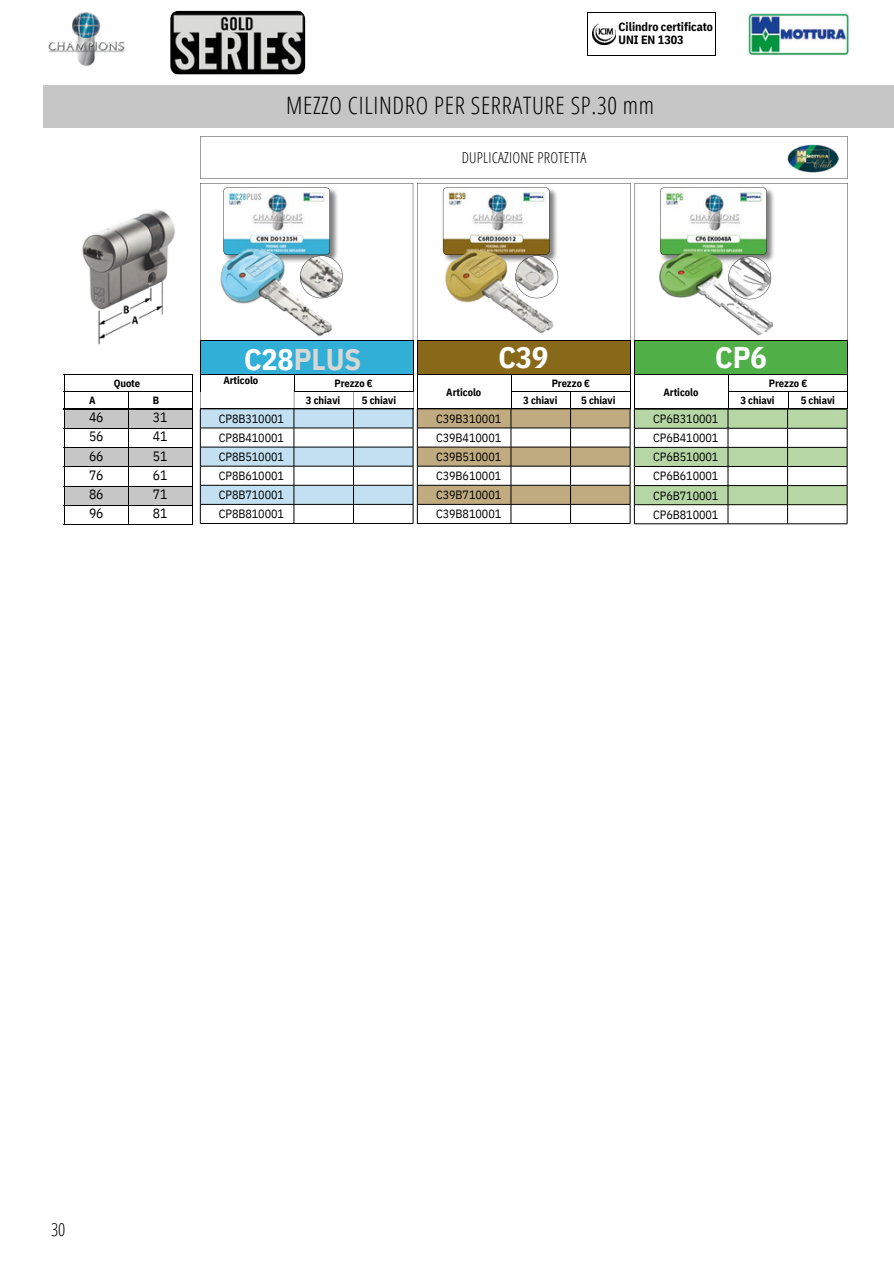
<style>
.page{position:relative;width:894px;height:1264px;background:#fff}
.page>*{position:absolute;margin:0;border:0;box-sizing:border-box;transform-origin:0 0}
.t1{font:700 30px "IBM Plex Sans Cond";letter-spacing:-.005em;color:#d7d7d4}
.t2{font:700 30px "IBM Plex Sans Cond";letter-spacing:-.005em;color:#fff}
.t3{font:300 24px "Open Sans Condensed";letter-spacing:.03em;color:#000}
.t4{font:300 18px "Open Sans Condensed";color:#000}
.t5{font:300 15px "Open Sans Condensed";letter-spacing:.01em;color:#000}
.t6{font:13.5px/19.2px "IBM Plex Sans Cond";letter-spacing:-.005em;color:#000;text-align:justify}
.t7{font:12px/19.2px "IBM Plex Sans Cond";letter-spacing:-.005em;color:#000;text-align:justify}
.t8{font:700 12px/12.5px "IBM Plex Sans Cond";letter-spacing:-.005em;color:#000}
.t9{font:700 10.5px "IBM Plex Sans Cond";letter-spacing:-.005em;color:#000}
.s1{color:#fff}
</style>
<div class="page">
<hr style="left:587px;top:13px;width:129px;height:1px;background:#000">
<hr style="left:587px;top:13px;width:1px;height:42px;background:#000">
<hr style="left:715px;top:13px;width:1px;height:42px;background:#000">
<hr style="left:587px;top:55px;width:129px;height:1px;background:#000">
<img style="left:592px;top:23px;width:23px;height:22px">
<img style="left:48px;top:12px;width:77px;height:54px">
<img style="left:748px;top:13px;width:100px;height:42px">
<hr style="left:64px;top:524px;width:64px;height:1px;background:#000">
<hr style="left:128px;top:524px;width:64px;height:1px;background:#000">
<div style="left:43px;top:85px;width:850px;height:43px;background:#c6c6c6"></div>
<hr style="left:200px;top:523px;width:94px;height:1px;background:#000">
<hr style="left:294px;top:523px;width:59px;height:1px;background:#000">
<hr style="left:353px;top:523px;width:60px;height:1px;background:#000">
<hr style="left:634px;top:523px;width:93px;height:1px;background:#000">
<hr style="left:727px;top:523px;width:60px;height:1px;background:#000">
<hr style="left:787px;top:523px;width:60px;height:1px;background:#000">
<hr style="left:417px;top:523px;width:94px;height:1px;background:#000">
<hr style="left:511px;top:523px;width:59px;height:1px;background:#000">
<hr style="left:570px;top:523px;width:60px;height:1px;background:#000">
<img style="left:82px;top:209px;width:93px;height:136px">
<hr style="left:64px;top:374px;width:64px;height:1px;background:#000">
<hr style="left:128px;top:374px;width:64px;height:1px;background:#000">
<svg style="left:64px;top:375px;width:129px;height:149px"></svg>
<hr style="left:64px;top:409px;width:64px;height:1px;background:#000">
<hr style="left:128px;top:409px;width:64px;height:1px;background:#000">
<div style="left:200px;top:340px;width:213px;height:34px;background:#32afd7"></div>
<hr style="left:413px;top:341px;width:1px;height:33px;background:#000">
<hr style="left:200px;top:340px;width:94px;height:1px;background:#000">
<hr style="left:200px;top:341px;width:1px;height:33px;background:#000">
<hr style="left:294px;top:340px;width:59px;height:1px;background:#000">
<hr style="left:353px;top:340px;width:60px;height:1px;background:#000">
<hr style="left:200px;top:374px;width:94px;height:1px;background:#000">
<hr style="left:294px;top:374px;width:59px;height:1px;background:#000">
<hr style="left:353px;top:374px;width:60px;height:1px;background:#000">
<svg style="left:200px;top:136px;width:647px;height:204px"></svg>
<img style="left:787px;top:145px;width:51px;height:28px">
<div style="left:634px;top:341px;width:213px;height:34px;background:#50af47"></div>
<hr style="left:847px;top:341px;width:1px;height:33px;background:#000">
<hr style="left:634px;top:340px;width:94px;height:1px;background:#000">
<hr style="left:634px;top:341px;width:1px;height:33px;background:#000">
<hr style="left:728px;top:340px;width:59px;height:1px;background:#000">
<hr style="left:787px;top:340px;width:60px;height:1px;background:#000">
<hr style="left:634px;top:374px;width:94px;height:1px;background:#000">
<hr style="left:728px;top:374px;width:59px;height:1px;background:#000">
<hr style="left:787px;top:374px;width:60px;height:1px;background:#000">
<div style="left:417px;top:341px;width:213px;height:34px;background:#886919"></div>
<hr style="left:630px;top:341px;width:1px;height:34px;background:#000">
<hr style="left:417px;top:340px;width:94px;height:1px;background:#000">
<hr style="left:417px;top:341px;width:1px;height:33px;background:#000">
<hr style="left:511px;top:340px;width:59px;height:1px;background:#000">
<hr style="left:570px;top:340px;width:60px;height:1px;background:#000">
<hr style="left:417px;top:374px;width:94px;height:1px;background:#000">
<hr style="left:511px;top:374px;width:59px;height:1px;background:#000">
<hr style="left:570px;top:374px;width:60px;height:1px;background:#000">
<svg style="left:200px;top:375px;width:648px;height:148px"></svg>
<img style="left:170px;top:11px;width:135px;height:63px;border-radius:9px">
<p class="t8" style="left:618px;top:21px;width:96px">Cilindro certificato<br>UNI EN 1303</p>
<p class="t3" style="left:286px;top:89px;width:369px">MEZZO CILINDRO PER SERRATURE SP.30 mm</p>
<p class="t5" style="left:461px;top:147px;width:126px">DUPLICAZIONE PROTETTA</p>
<p class="t9" style="left:89px;top:393px;width:8px">A</p>
<p class="t6" style="left:89px;top:407px;width:16px">46<br>56<br>66<br>76<br>86<br>96</p>
<p class="t2" style="left:498px;top:337px;width:51px">C39</p>
<p class="t2" style="left:715px;top:337px;width:53px">CP6</p>
<p class="t1" style="left:244px;top:339px;width:119px"><span class="s1">C28</span>PLUS</p>
<p class="t9" style="left:223px;top:373px;width:36px">Articolo</p>
<p class="t9" style="left:114px;top:376px;width:28px">Quote</p>
<p class="t9" style="left:334px;top:376px;width:40px">Prezzo €</p>
<p class="t9" style="left:306px;top:393px;width:36px">3 chiavi</p>
<p class="t9" style="left:362px;top:393px;width:36px">5 chiavi</p>
<p class="t9" style="left:551px;top:376px;width:40px">Prezzo €</p>
<p class="t9" style="left:523px;top:393px;width:36px">3 chiavi</p>
<p class="t9" style="left:581px;top:393px;width:36px">5 chiavi</p>
<p class="t9" style="left:768px;top:376px;width:40px">Prezzo €</p>
<p class="t9" style="left:740px;top:393px;width:36px">3 chiavi</p>
<p class="t9" style="left:800px;top:393px;width:36px">5 chiavi</p>
<p class="t9" style="left:446px;top:385px;width:36px">Articolo</p>
<p class="t9" style="left:663px;top:385px;width:36px">Articolo</p>
<p class="t9" style="left:153px;top:393px;width:8px">B</p>
<p class="t6" style="left:153px;top:407px;width:16px">31<br>41<br>51<br>61<br>71<br>81</p>
<p class="t7" style="left:219px;top:408px;width:67px">CP8B310001<br>CP8B410001<br>CP8B510001<br>CP8B610001<br>CP8B710001<br>CP8B810001</p>
<p class="t7" style="left:436px;top:408px;width:67px">C39B310001<br>C39B410001<br>C39B510001<br>C39B610001<br>C39B710001<br>C39B810001</p>
<p class="t7" style="left:653px;top:409px;width:67px">CP6B310001<br>CP6B410001<br>CP6B510001<br>CP6B610001<br>CP6B710001<br>CP6B810001</p>
<p class="t4" style="left:51px;top:1216px;width:16px">30</p>
</div>
